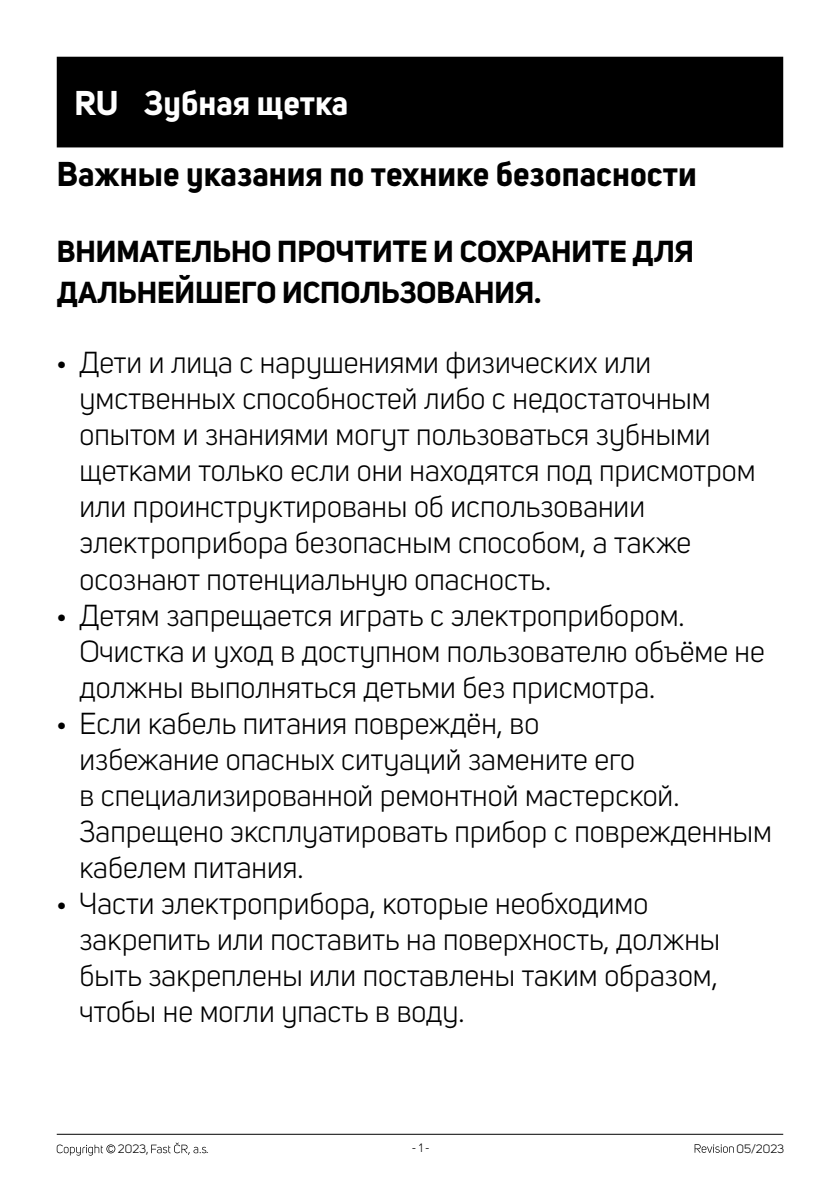
<style>
.page{position:relative;width:840px;height:1191px;background:#fff}
.page>*{position:absolute;margin:0;border:0;box-sizing:border-box;transform-origin:0 0}
.t1{font:700 34px "Uni Sans";color:#000}
.t2{font:700 34px "Uni Sans";color:#fff}
.t3{font:30px/36px "Uni Sans";color:#000}
.t4{font:700 30px/40.8px "Uni Sans";color:#000}
.t5{font:12px "Uni Sans";color:#000}
.s1{font-size:23px}
</style>
<div class="page">
<hr style="left:57px;top:1133px;width:725px;height:1px;background:#000">
<svg style="left:694px;top:1144px;width:39px;height:8px"></svg>
<svg style="left:57px;top:1144px;width:58px;height:11px"></svg>
<svg style="left:151px;top:1142px;width:55px;height:12px"></svg>
<div style="left:57px;top:57px;width:725px;height:90px;background:#000"></div>
<p class="t2" style="left:74px;top:82px;width:275px">RU Зубная щетка</p>
<p class="t1" style="left:57px;top:153px;width:641px">Важные указания по технике безопасности</p>
<p class="t4" style="left:57px;top:231px;width:638px">ВНИМАТЕЛЬНО ПРОЧТИТЕ И СОХРАНИТЕ ДЛЯ<br>ДАЛЬНЕЙШЕГО ИСПОЛЬЗОВАНИЯ.</p>
<p class="t3" style="left:79px;top:345px;width:677px;text-indent:-23px"><span class="s1">•</span> Дети и лица с нарушениями физических или умственных способностей либо с недостаточным опытом и знаниями могут пользоваться зубными щетками только если они находятся под присмотром или проинструктированы об использовании электроприбора безопасным способом, а также осознают потенциальную опасность.</p>
<p class="t3" style="left:79px;top:597px;width:686px;text-indent:-23px"><span class="s1">•</span> Детям запрещается играть с электроприбором.<br>Очистка и уход в доступном пользователю объёме не должны выполняться детьми без присмотра.</p>
<p class="t3" style="left:79px;top:705px;width:693px;text-indent:-23px"><span class="s1">•</span> Если кабель питания повреждён, во<br>избежание опасных ситуаций замените его<br>в специализированной ремонтной мастерской.<br>Запрещено эксплуатировать прибор с поврежденным кабелем питания.</p>
<p class="t3" style="left:79px;top:885px;width:642px;text-indent:-23px"><span class="s1">•</span> Части электроприбора, которые необходимо закрепить или поставить на поверхность, должны быть закреплены или поставлены таким образом, чтобы не могли упасть в воду.</p>
<p class="t5" style="left:118px;top:1142px;width:32px">2023,</p>
<p class="t5" style="left:206px;top:1142px;width:4px">.</p>
<p class="t5" style="left:411px;top:1141px;width:19px">- 1 -</p>
<p class="t5" style="left:736px;top:1141px;width:49px">05/2023</p>
</div>
